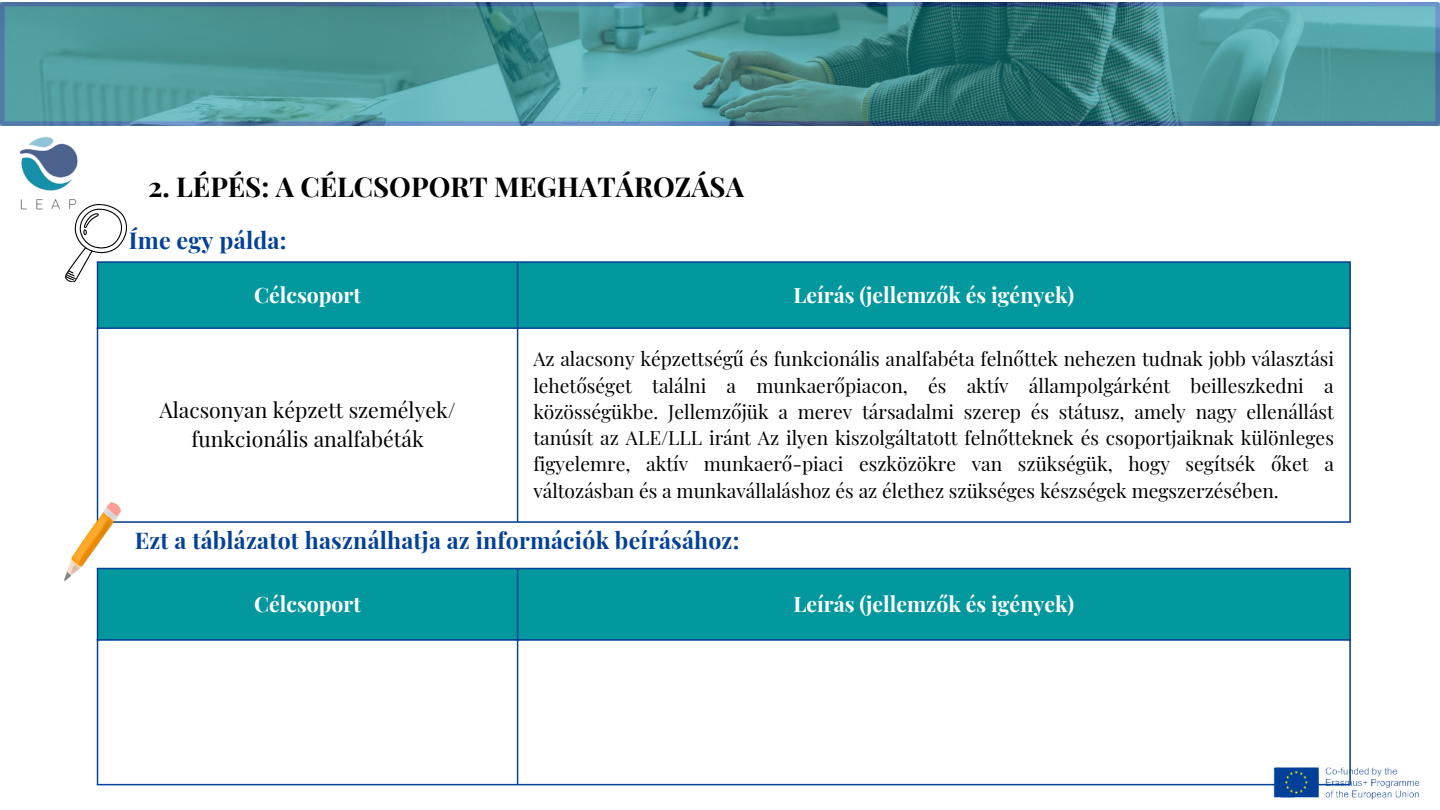
<style>
.page{position:relative;width:1440px;height:810px;background:#fff}
.page>*{position:absolute;margin:0;border:0;box-sizing:border-box;transform-origin:0 0}
.t1{font:700 27.4px "Playfair Display";color:#000}
.t2{font:700 23.2px "Playfair Display";letter-spacing:.01em;color:#044199}
.t3{font:700 23px "Playfair Display";letter-spacing:.01em;color:#044199}
.t4{font:700 21.2px "Playfair Display";color:#fff}
.t5{font:21.2px/29.2px "Playfair Display";color:#000;text-align:center}
.t6{font:19.2px/26.2px "Playfair Display";color:#000;text-align:justify}
</style>
<div class="page">
<svg style="left:0;top:2px;width:1440px;height:124px"></svg>
<img style="left:19px;top:136px;width:59px;height:74px">
<img style="left:1262px;top:767px;width:158px;height:33px">
<div style="left:98px;top:263px;width:1251px;height:64px;background:#03989e"></div>
<hr style="left:97px;top:263px;width:1px;height:258px;background:#044199">
<hr style="left:517px;top:263px;width:1px;height:258px;background:#044199">
<hr style="left:1349px;top:263px;width:2px;height:258px;background:#044199">
<hr style="left:97px;top:261px;width:1254px;height:2px;background:#044199">
<hr style="left:97px;top:327px;width:1254px;height:2px;background:#044199">
<hr style="left:97px;top:521px;width:1254px;height:2px;background:#044199">
<svg style="left:65px;top:203px;width:63px;height:80px"></svg>
<img style="left:65px;top:502px;width:55px;height:78px">
<div style="left:98px;top:569px;width:1251px;height:70px;background:#03989e"></div>
<hr style="left:97px;top:569px;width:1px;height:215px;background:#044199">
<hr style="left:517px;top:569px;width:1px;height:215px;background:#044199">
<hr style="left:1349px;top:569px;width:2px;height:215px;background:#044199">
<hr style="left:97px;top:568px;width:1254px;height:1px;background:#044199">
<hr style="left:97px;top:639px;width:1254px;height:2px;background:#044199">
<hr style="left:97px;top:784px;width:1254px;height:1px;background:#044199">
<h1 class="t1" style="left:148px;top:168px;width:597px">2. LÉPÉS: A CÉLCSOPORT MEGHATÁROZÁSA</h1>
<p class="t2" style="left:129px;top:224px;width:159px">Íme egy pálda:</p>
<p class="t4" style="left:254px;top:280px;width:108px">Célcsoport</p>
<p class="t4" style="left:793px;top:280px;width:282px">Leírás (jellemzők és igények)</p>
<p class="t5" style="left:159px;top:395px;width:298px">Alacsonyan képzett személyek/ funkcionális analfabéták</p>
<p class="t6" style="left:533px;top:345px;width:802px">Az alacsony képzettségű és funkcionális analfabéta felnőttek nehezen tudnak jobb választási lehetőséget találni a munkaerőpiacon, és aktív állampolgárként beilleszkedni a közösségükbe. Jellemzőjük a merev társadalmi szerep és státusz, amely nagy ellenállást tanúsít az ALE/LLL iránt Az ilyen kiszolgáltatott felnőtteknek és csoportjaiknak különleges figyelemre, aktív munkaerő-piaci eszközökre van szükségük, hogy segítsék őket a változásban és a munkavállaláshoz és az élethez szükséges készségek megszerzésében.</p>
<p class="t3" style="left:135px;top:525px;width:606px">Ezt a táblázatot használhatja az információk beírásához:</p>
<p class="t4" style="left:254px;top:589px;width:108px">Célcsoport</p>
<p class="t4" style="left:793px;top:589px;width:282px">Leírás (jellemzők és igények)</p>
</div>
